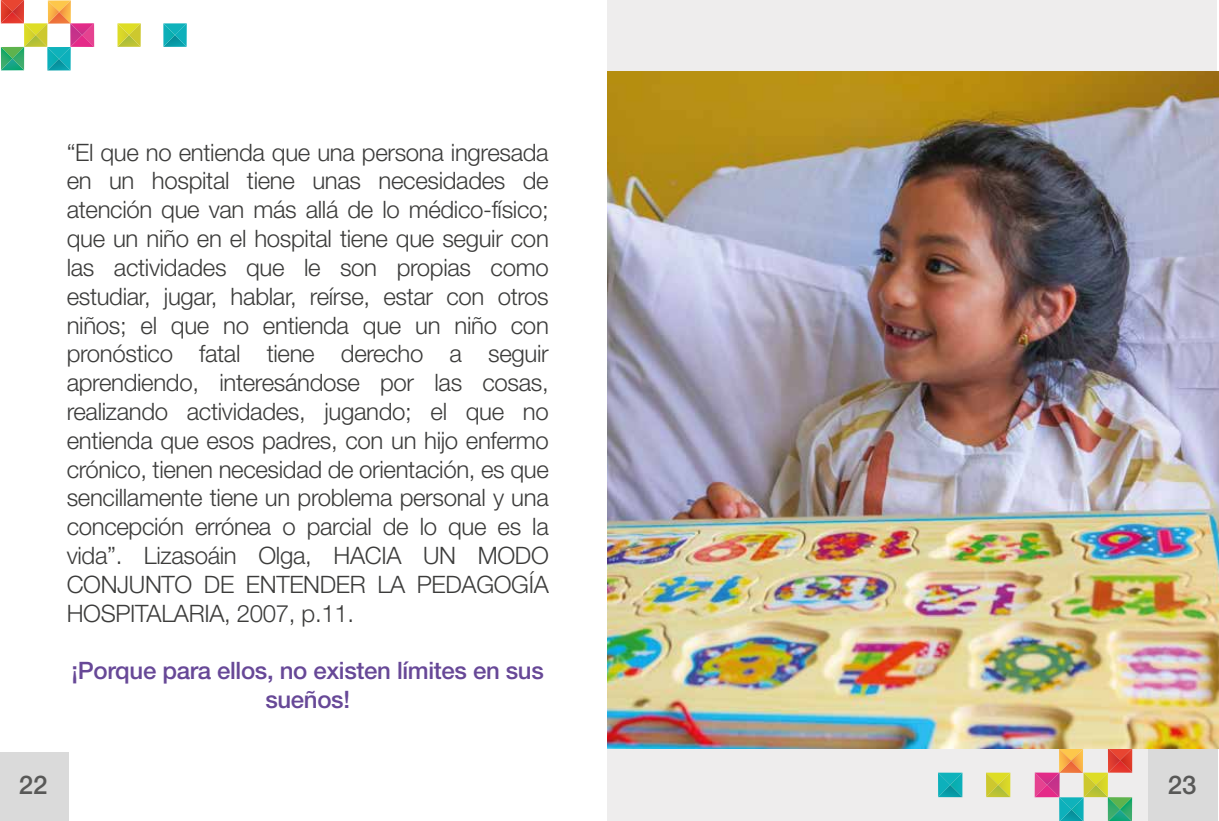
<style>
.page{position:relative;width:1219px;height:821px;background:#fff}
.page>*{position:absolute;margin:0;border:0;box-sizing:border-box;transform-origin:0 0}
.t1{font:500 25.8px "Helvetica Neue LT Std";color:#585857}
.t2{font:300 24px/28.8px "Helvetica Neue LT Std";letter-spacing:-.015em;color:#3c3c3b;text-align:justify}
.t3{font:500 24px/28.8px "Helvetica Neue LT Std";letter-spacing:-.015em;color:#674897;text-align:center}
</style>
<div class="page">
<div style="left:607px;top:1px;width:610px;height:71px;background:#eeeded"></div>
<div style="left:607px;top:746px;width:610px;height:74px;background:#eeeded"></div>
<svg style="left:163px;top:23px;width:24px;height:24px"></svg>
<svg style="left:117px;top:23px;width:24px;height:24px"></svg>
<svg style="left:1px;top:0;width:93px;height:70px"></svg>
<svg style="left:938px;top:772px;width:24px;height:25px"></svg>
<svg style="left:986px;top:772px;width:24px;height:25px"></svg>
<svg style="left:1035px;top:748px;width:97px;height:72px"></svg>
<div style="left:1148px;top:741px;width:69px;height:79px;background:#dadada"></div>
<div style="left:0;top:752px;width:68px;height:68px;background:#dadada"></div>
<img style="left:608px;top:72px;width:611px;height:675px">
<p class="t2" style="left:67px;top:137px;width:484px">“El que no entienda que una persona ingresada en un hospital tiene unas necesidades de atención que van más allá de lo médico-físico; que un niño en el hospital tiene que seguir con las actividades que le son propias como estudiar, jugar, hablar, reírse, estar con otros niños; el que no entienda que un niño con pronóstico fatal tiene derecho a seguir aprendiendo, interesándose por las cosas, realizando actividades, jugando; el que no entienda que esos padres, con un hijo enfermo crónico, tienen necesidad de orientación, es que sencillamente tiene un problema personal y una concepción errónea o parcial de lo que es la vida”. Lizasoáin Olga, HACIA UN MODO CONJUNTO DE ENTENDER LA PEDAGOGÍA HOSPITALARIA, 2007, p.11.</p>
<p class="t3" style="left:72px;top:656px;width:474px">¡Porque para ellos, no existen límites en sus sueños!</p>
<p class="t1" style="left:19px;top:769px;width:30px">22</p>
<p class="t1" style="left:1168px;top:769px;width:30px">23</p>
</div>
